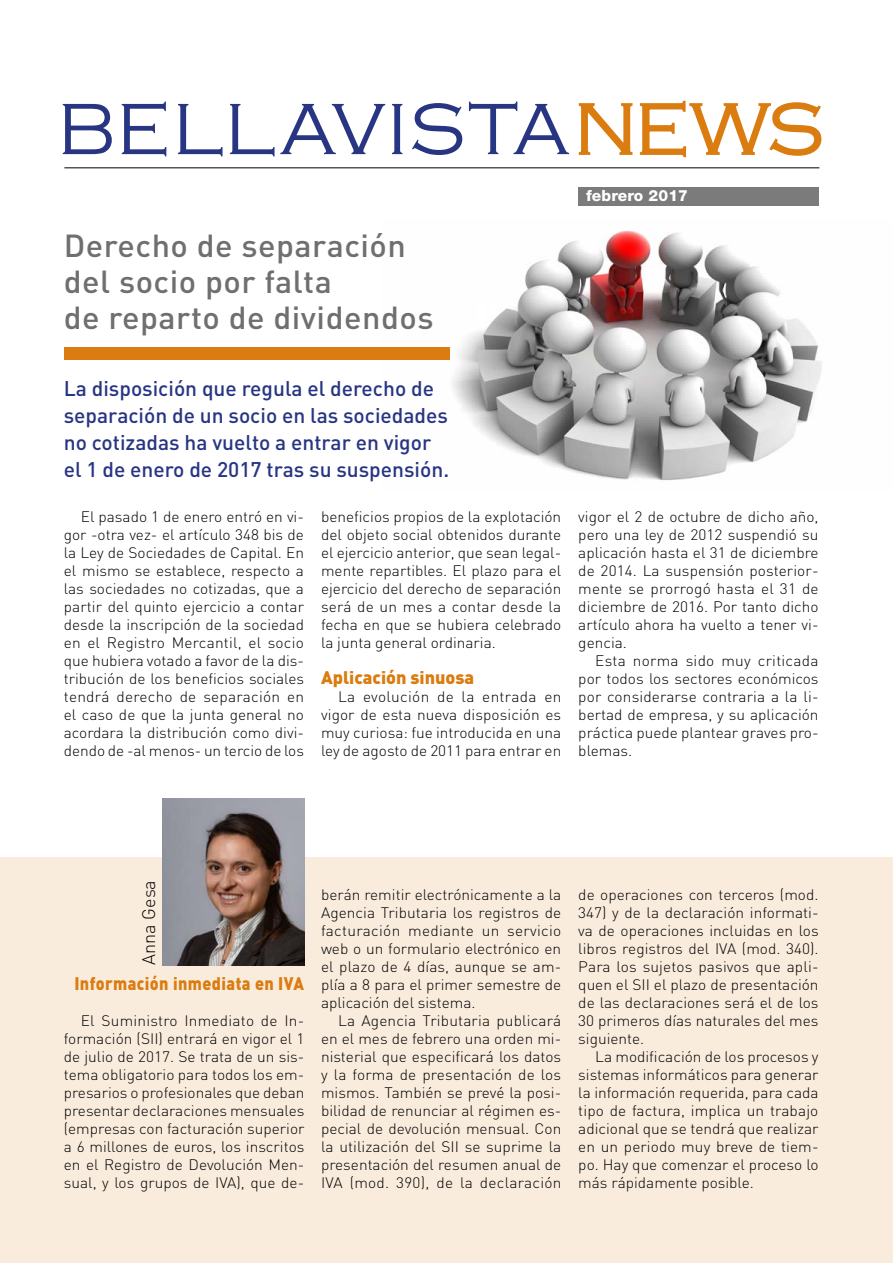
<style>
.page{position:relative;width:893px;height:1263px;background:#fff}
.page>*{position:absolute;margin:0;border:0;box-sizing:border-box;transform-origin:0 0}
.titol_gris{font:500 31.5px/36px "DIN";letter-spacing:.015em;color:#706f6f}
.entradeta_blava{font:500 21px/27px "DIN";color:#283583}
.Ladill_taronja{font:900 18px "DIN";letter-spacing:.025em;color:#da7c0f;scale:.9 1}
.Ladill_taronja-2{font:900 18px "DIN";color:#da7c0f}
.firma{font:300 18px "DIN";color:#000}
.t1{font:800 15.45px "Helvetica Neue LT Std";letter-spacing:.01em;color:#fff}
.Text_rejilla2{font:300 15px/18px "DIN";color:#000;text-align:justify}
</style>
<div class="page">
<img style="left:382px;top:230px;width:440px;height:251px">
<div style="left:0;top:858px;width:893px;height:405px;background:#faecdd"></div>
<img style="left:162px;top:798px;width:142px;height:167px">
<svg style="left:63px;top:104px;width:49px;height:50px"></svg>
<svg style="left:122px;top:102px;width:44px;height:54px"></svg>
<svg style="left:178px;top:104px;width:44px;height:52px"></svg>
<svg style="left:230px;top:104px;width:155px;height:52px"></svg>
<svg style="left:392px;top:104px;width:10px;height:50px"></svg>
<svg style="left:412px;top:103px;width:50px;height:52px"></svg>
<svg style="left:469px;top:102px;width:100px;height:52px"></svg>
<svg style="left:578px;top:103px;width:55px;height:52px"></svg>
<svg style="left:639px;top:100px;width:183px;height:58px"></svg>
<hr style="left:64px;top:167px;width:755px;height:1px;background:#000">
<div style="left:578px;top:187px;width:241px;height:18px;background:#7c7b7b"></div>
<div style="left:64px;top:347px;width:386px;height:12px;background:#da7c0f"></div>
<p class="titol_gris" style="left:64px;top:226px;width:344px">Derecho de separación del socio por falta</p>
<p class="titol_gris" style="left:64px;top:298px;width:371px">de reparto de dividendos</p>
<p class="t1" style="left:586px;top:186px;width:103px">febrero 2017</p>
<p class="entradeta_blava" style="left:64px;top:374px;width:386px">La disposición que regula el derecho de separación de un socio en las sociedades</p>
<p class="entradeta_blava" style="left:64px;top:428px;width:369px">no cotizadas ha vuelto a entrar en vigor</p>
<p class="entradeta_blava" style="left:64px;top:455px;width:387px">el 1 de enero de 2017 tras su suspensión.</p>
<p class="Text_rejilla2" style="left:64px;top:507px;width:242px;text-indent:17px">El pasado 1 de enero entró en vi&shy;gor -otra vez- el artículo 348 bis de la Ley de Sociedades de Capital. En el mismo se establece, respecto a las sociedades no cotizadas, que a partir del quinto ejercicio a contar desde la inscripción de la sociedad en el Registro Mercantil, el socio que hubiera votado a favor de la dis&shy;tribución de los beneficios sociales tendrá derecho de separación en el caso de que la junta general no acordara la distribución como divi&shy;dendo de -al menos- un tercio de los</p>
<p class="Text_rejilla2" style="left:321px;top:507px;width:242px">beneficios propios de la explotación del objeto social obtenidos durante el ejercicio anterior, que sean legal&shy;mente repartibles. El plazo para el ejercicio del derecho de separación será de un mes a contar desde la fecha en que se hubiera celebrado la junta general ordinaria.</p>
<p class="Ladill_taronja-2" style="left:321px;top:665px;width:155px">Aplicación sinuosa</p>
<p class="Text_rejilla2" style="left:321px;top:687px;width:242px;text-indent:17px">La evolución de la entrada en vigor de esta nueva disposición es muy curiosa: fue introducida en una ley de agosto de 2011 para entrar en</p>
<p class="Text_rejilla2" style="left:578px;top:507px;width:242px">vigor el 2 de octubre de dicho año, pero una ley de 2012 suspendió su aplicación hasta el 31 de diciembre de 2014. La suspensión posterior&shy;mente se prorrogó hasta el 31 de diciembre de 2016. Por tanto dicho artículo ahora ha vuelto a tener vi&shy;gencia.</p>
<p class="Text_rejilla2" style="left:578px;top:651px;width:242px;text-indent:17px">Esta norma sido muy criticada por todos los sectores económicos por considerarse contraria a la li&shy;bertad de empresa, y su aplicación práctica puede plantear graves pro&shy;blemas.</p>
<p class="firma" style="left:138px;top:964px;width:86px;rotate:-90deg">Anna Gesa</p>
<p class="Ladill_taronja" style="left:74px;top:971px;width:257px">Información inmediata en IVA</p>
<p class="Text_rejilla2" style="left:64px;top:1011px;width:242px;text-indent:17px">El Suministro Inmediato de In&shy;formación (SII) entrará en vigor el 1 de julio de 2017. Se trata de un sis&shy;tema obligatorio para todos los em&shy;presarios o profesionales que deban presentar declaraciones mensuales (empresas con facturación superior a 6 millones de euros, los inscritos en el Registro de Devolución Men&shy;sual, y los grupos de IVA), que de-</p>
<p class="Text_rejilla2" style="left:321px;top:885px;width:242px">berán remitir electrónicamente a la Agencia Tributaria los registros de facturación mediante un servicio web o un formulario electrónico en el plazo de 4 días, aunque se am&shy;plía a 8 para el primer semestre de aplicación del sistema.</p>
<p class="Text_rejilla2" style="left:321px;top:1011px;width:242px;text-indent:17px">La Agencia Tributaria publicará en el mes de febrero una orden mi&shy;nisterial que especificará los datos y la forma de presentación de los mismos. También se prevé la posi&shy;bilidad de renunciar al régimen es&shy;pecial de devolución mensual. Con la utilización del SII se suprime la presentación del resumen anual de IVA (mod. 390), de la declaración</p>
<p class="Text_rejilla2" style="left:578px;top:885px;width:242px">de operaciones con terceros (mod.<br>347) y de la declaración informati&shy;va de operaciones incluidas en los libros registros del IVA (mod. 340).<br>Para los sujetos pasivos que apli&shy;quen el SII el plazo de presentación de las declaraciones será el de los 30 primeros días naturales del mes siguiente.</p>
<p class="Text_rejilla2" style="left:578px;top:1047px;width:242px;text-indent:17px">La modificación de los procesos y sistemas informáticos para generar la información requerida, para cada tipo de factura, implica un trabajo adicional que se tendrá que realizar en un periodo muy breve de tiem&shy;po. Hay que comenzar el proceso lo más rápidamente posible.</p>
</div>
